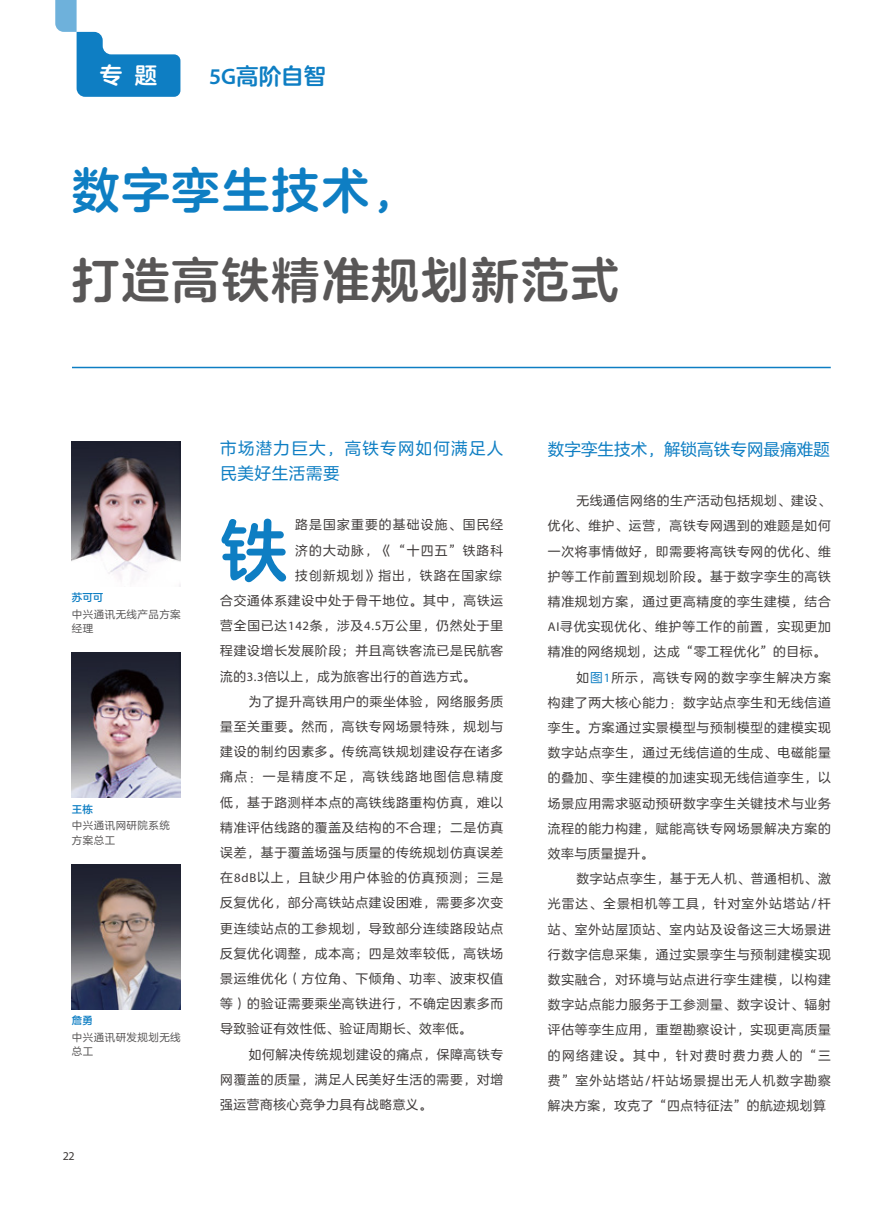
<style>
.page{position:relative;width:893px;height:1212px;background:#fff}
.page>*{position:absolute;margin:0;border:0;box-sizing:border-box;transform-origin:0 0}
.t1{font:67.5px "FZLANTY ZHONGCUJW GB1 0";color:#0e7ec3}
.t2{font:48px "FZLANTY ZHONGCUJW GB1 0";letter-spacing:.04em;color:#595757}
.t3{font:48px "FZLANTY ZHONGCUJW GB1 0";letter-spacing:.04em;color:#0e7ec3}
.t4{font:22.5px "FZLANTY ZHONGCUJW GB1 0";color:#0e7ec3}
.t5{font:22.5px "FZLANTY ZHONGCUJW GB1 0";color:#fff}
.t6{font:16.5px/25.2px "FZLANTY JW GB1 0";letter-spacing:.075em;color:#0e7ec3}
.t7{font:16.5px "FZLANTY JW GB1 0";letter-spacing:.005em;color:#0e7ec3}
.t8{font:12.75px "FZLANTY JW GB1 0";letter-spacing:.06em;color:#3f3b3a}
.t9{font:12.75px "FZLANTY JW GB1 0";letter-spacing:.04em;color:#3f3b3a}
.t10{font:12.75px "FZLANTY JW GB1 0";letter-spacing:.085em;color:#3f3b3a}
.t11{font:12.75px "FZLANTY JW GB1 0";letter-spacing:.115em;color:#3f3b3a}
.t12{font:12.75px "FZLANTY JW GB1 0";letter-spacing:.095em;color:#3f3b3a}
.t13{font:12.75px "FZLANTY JW GB1 0";letter-spacing:.08em;color:#3f3b3a}
.t14{font:12px "Myriad Pro";color:#3e3a39}
.t15{font:10.5px/14.4px "FZLANTY JW GB1 0";letter-spacing:.04em;color:#5a5858}
.t16{font:10.5px "FZLANTY ZHONGJW GB1 0";color:#0e7ec3}
.s1{font-family:"Myriad Pro";font-weight:600}
.s2{font-family:"Myriad Pro"}
.s3{color:#0e7ec3}
.s4{font-family:"Myriad Pro";color:#0e7ec3}
</style>
<div class="page">
<img style="left:72px;top:441px;width:109px;height:145px">
<svg style="left:55px;top:0;width:125px;height:97px"></svg>
<img style="left:72px;top:653px;width:109px;height:145px">
<img style="left:72px;top:864px;width:109px;height:145px">
<hr style="left:72px;top:367px;width:759px;height:1px;background:#0e7ec3">
<h3 class="t5" style="left:100px;top:63px;width:59px">专 题</h3>
<h3 class="t4" style="left:209px;top:64px;width:119px"><span class="s1">5G</span>高阶自智</h3>
<h2 class="t3" style="left:72px;top:164px;width:349px">数字孪生技术，</h2>
<h2 class="t2" style="left:72px;top:254px;width:549px">打造高铁精准规划新范式</h2>
<p class="t16" style="left:72px;top:592px;width:33px">苏可可</p>
<p class="t15" style="left:72px;top:607px;width:110px">中兴通讯无线产品方案经理</p>
<p class="t16" style="left:72px;top:803px;width:22px">王栋</p>
<p class="t15" style="left:72px;top:819px;width:99px">中兴通讯网研院系统方案总工</p>
<p class="t16" style="left:72px;top:1015px;width:22px">詹勇</p>
<p class="t15" style="left:72px;top:1030px;width:110px">中兴通讯研发规划无线总工</p>
<p class="t14" style="left:63px;top:1148px;width:13px">22</p>
<p class="t6" style="left:220px;top:436px;width:285px">市场潜力巨大，高铁专网如何满足人民美好生活需要</p>
<p class="t12" style="left:295px;top:518px;width:210px">路是国家重要的基础设施、国民经</p>
<p class="t12" style="left:295px;top:543px;width:210px">济的大动脉，《“十四五”铁路科</p>
<p class="t10" style="left:295px;top:568px;width:208px">技创新规划》指出，铁路在国家综</p>
<p class="t8" style="left:220px;top:594px;width:285px">合交通体系建设中处于骨干地位。其中，高铁运</p>
<p class="t8" style="left:220px;top:619px;width:284px">营全国已达<span class="s2">142</span>条，涉及<span class="s2">4.5</span>万公里，仍然处于里</p>
<p class="t8" style="left:220px;top:644px;width:285px">程建设增长发展阶段；并且高铁客流已是民航客</p>
<p class="t9" style="left:220px;top:669px;width:257px">流的<span class="s2">3.3</span>倍以上，成为旅客出行的首选方式。</p>
<p class="t8" style="left:249px;top:694px;width:256px">为了提升高铁用户的乘坐体验，网络服务质</p>
<p class="t8" style="left:220px;top:719px;width:285px">量至关重要。然而，高铁专网场景特殊，规划与</p>
<p class="t8" style="left:220px;top:745px;width:285px">建设的制约因素多。传统高铁规划建设存在诸多</p>
<p class="t11" style="left:220px;top:770px;width:285px">痛点：一是精度不足，高铁线路地图信息精度</p>
<p class="t8" style="left:220px;top:795px;width:285px">低，基于路测样本点的高铁线路重构仿真，难以</p>
<p class="t8" style="left:220px;top:820px;width:285px">精准评估线路的覆盖及结构的不合理；二是仿真</p>
<p class="t8" style="left:220px;top:845px;width:285px">误差，基于覆盖场强与质量的传统规划仿真误差</p>
<p class="t8" style="left:220px;top:871px;width:284px">在<span class="s2">8dB</span>以上，且缺少用户体验的仿真预测；三是</p>
<p class="t8" style="left:220px;top:896px;width:285px">反复优化，部分高铁站点建设困难，需要多次变</p>
<p class="t8" style="left:220px;top:921px;width:285px">更连续站点的工参规划，导致部分连续路段站点</p>
<p class="t8" style="left:220px;top:946px;width:285px">反复优化调整，成本高；四是效率较低，高铁场</p>
<p class="t8" style="left:220px;top:971px;width:285px">景运维优化（方位角、下倾角、功率、波束权值</p>
<p class="t8" style="left:220px;top:997px;width:285px">等）的验证需要乘坐高铁进行，不确定因素多而</p>
<p class="t9" style="left:220px;top:1022px;width:253px">导致验证有效性低、验证周期长、效率低。</p>
<p class="t8" style="left:249px;top:1047px;width:256px">如何解决传统规划建设的痛点，保障高铁专</p>
<p class="t8" style="left:220px;top:1072px;width:285px">网覆盖的质量，满足人民美好生活的需要，对增</p>
<p class="t9" style="left:220px;top:1097px;width:213px">强运营商核心竞争力具有战略意义。</p>
<h1 class="t1" style="left:220px;top:514px;width:69px">铁</h1>
<p class="t7" style="left:548px;top:440px;width:284px">数字孪生技术，解锁高铁专网最痛难题</p>
<p class="t8" style="left:576px;top:494px;width:256px">无线通信网络的生产活动包括规划、建设、</p>
<p class="t8" style="left:548px;top:519px;width:285px">优化、维护、运营，高铁专网遇到的难题是如何</p>
<p class="t8" style="left:548px;top:544px;width:285px">一次将事情做好，即需要将高铁专网的优化、维</p>
<p class="t8" style="left:548px;top:569px;width:285px">护等工作前置到规划阶段。基于数字孪生的高铁</p>
<p class="t8" style="left:548px;top:594px;width:285px">精准规划方案，通过更高精度的孪生建模，结合</p>
<p class="t8" style="left:548px;top:620px;width:285px"><span class="s2">AI</span>寻优实现优化、维护等工作的前置，实现更加</p>
<p class="t9" style="left:548px;top:645px;width:279px">精准的网络规划，达成“零工程优化”的目标。</p>
<p class="t13" style="left:576px;top:670px;width:256px">如<span class="s3">图</span><span class="s4">1</span>所示，高铁专网的数字孪生解决方案</p>
<p class="t8" style="left:548px;top:695px;width:285px">构建了两大核心能力：数字站点孪生和无线信道</p>
<p class="t8" style="left:548px;top:720px;width:285px">孪生。方案通过实景模型与预制模型的建模实现</p>
<p class="t8" style="left:548px;top:746px;width:285px">数字站点孪生，通过无线信道的生成、电磁能量</p>
<p class="t8" style="left:548px;top:771px;width:285px">的叠加、孪生建模的加速实现无线信道孪生，以</p>
<p class="t8" style="left:548px;top:796px;width:285px">场景应用需求驱动预研数字孪生关键技术与业务</p>
<p class="t8" style="left:548px;top:821px;width:285px">流程的能力构建，赋能高铁专网场景解决方案的</p>
<p class="t9" style="left:548px;top:846px;width:107px">效率与质量提升。</p>
<p class="t8" style="left:576px;top:872px;width:256px">数字站点孪生，基于无人机、普通相机、激</p>
<p class="t10" style="left:548px;top:897px;width:285px">光雷达、全景相机等工具，针对室外站塔站/杆</p>
<p class="t8" style="left:548px;top:922px;width:285px">站、室外站屋顶站、室内站及设备这三大场景进</p>
<p class="t8" style="left:548px;top:947px;width:285px">行数字信息采集，通过实景孪生与预制建模实现</p>
<p class="t8" style="left:548px;top:972px;width:285px">数实融合，对环境与站点进行孪生建模，以构建</p>
<p class="t8" style="left:548px;top:998px;width:285px">数字站点能力服务于工参测量、数字设计、辐射</p>
<p class="t8" style="left:548px;top:1023px;width:285px">评估等孪生应用，重塑勘察设计，实现更高质量</p>
<p class="t11" style="left:548px;top:1048px;width:285px">的网络建设。其中，针对费时费力费人的“三</p>
<p class="t10" style="left:548px;top:1073px;width:285px">费”室外站塔站/杆站场景提出无人机数字勘察</p>
<p class="t9" style="left:548px;top:1098px;width:279px">解决方案，攻克了“四点特征法”的航迹规划算</p>
</div>
